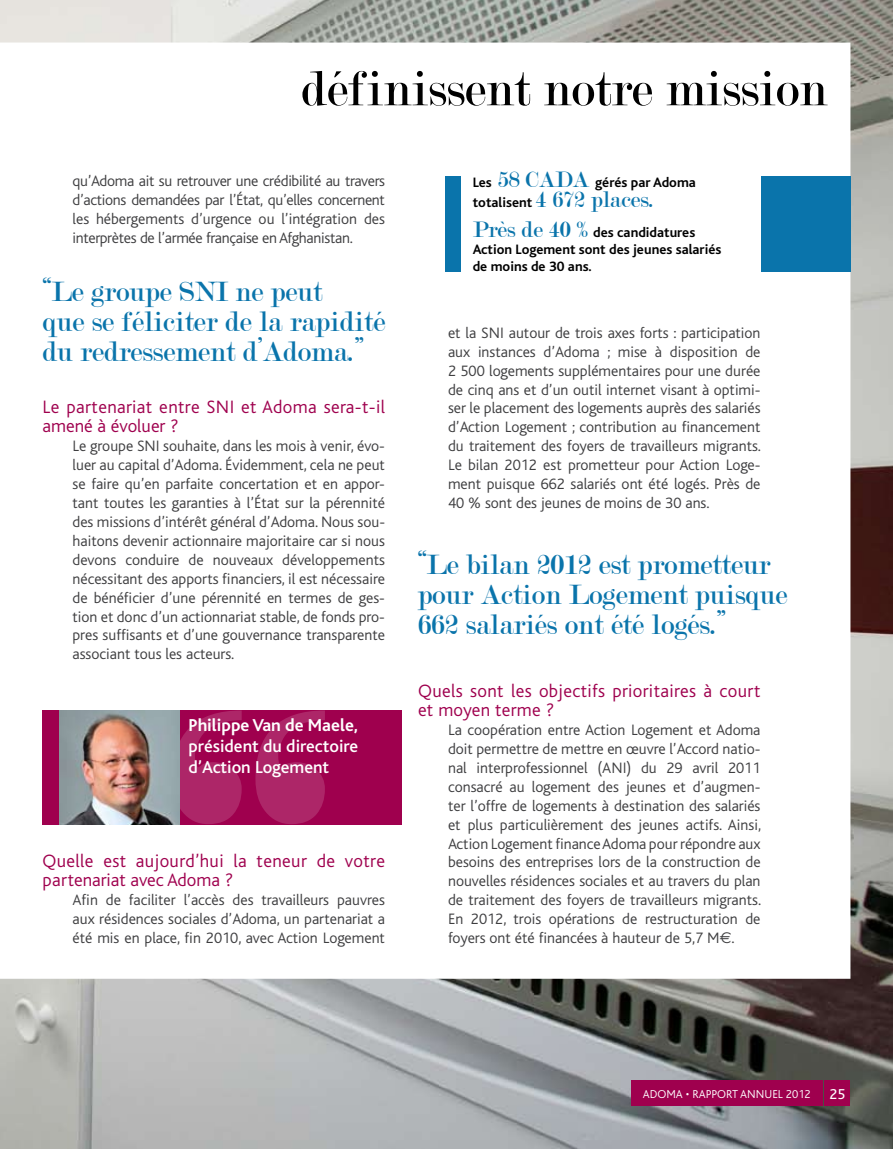
<style>
.page{position:relative;width:893px;height:1149px;background:#fff}
.page>*{position:absolute;margin:0;border:0;box-sizing:border-box;transform-origin:0 0}
.t1{font:52.5px "Modern";color:#000}
.t2{font:30px/30px "Modern";color:#0a74ab}
.t3{font:24px "Modern";color:#0a74ab}
.t4{font:300 18.75px/18.9px "Bliss";letter-spacing:.02em;color:#9f004e}
.t5{font:500 18px/21px "Bliss";color:#fff}
.t6{font:700 18px "Bliss";color:#fff}
.t7{font:300 15.75px/18.9px "Bliss";color:#3e3e40;text-align:justify}
.t8{font:15px "Bliss";color:#fff}
.t9{font:700 14.25px/17.1px "Bliss";color:#000}
.t10{font:300 12px "Bliss";color:#fff}
.s1{font-family:"Modern";font-weight:400;font-size:24px;color:#0a74ab}
.s2{font-family:"Bliss";font-weight:700;font-size:14.25px;color:#000}
.s3{font-family:"Euro Sans";font-weight:400}
</style>
<div class="page">
<img style="left:0;top:0;width:893px;height:1148px">
<div style="left:825px;top:1079px;width:25px;height:26px;background:#9f004e"></div>
<div style="left:631px;top:1079px;width:192px;height:26px;background:#9f004e"></div>
<div style="left:43px;top:710px;width:359px;height:113px;background:#9f004e"></div>
<svg style="left:180px;top:710px;width:145px;height:113px"></svg>
<img style="left:60px;top:710px;width:120px;height:113px">
<div style="left:761px;top:176px;width:89px;height:95px;background:#0a74ab"></div>
<div style="left:446px;top:176px;width:15px;height:95px;background:#0a74ab"></div>
<h1 class="t1" style="left:301px;top:62px;width:528px">définissent notre mission</h1>
<p class="t7" style="left:73px;top:172px;width:314px">qu’Adoma ait su retrouver une crédibilité au travers d’actions demandées par l’État, qu’elles concernent les hébergements d’urgence ou l’intégration des interprètes de l’armée française en Afghanistan.</p>
<h2 class="t2" style="left:43px;top:276px;width:344px">“Le groupe SNI ne peut<br>que se féliciter de la rapidité du redressement d’Adoma.”</h2>
<p class="t4" style="left:43px;top:398px;width:344px">Le partenariat entre SN I et Adoma sera-t-il amené à évoluer ?</p>
<p class="t7" style="left:73px;top:437px;width:314px">Le groupe SN I souhaite, dans les mois à venir, évo&shy;luer au capital d’Adoma. Évidemment, cela ne peut se faire qu’en parfaite concertation et en appor&shy;tant toutes les garanties à l’État sur la pérennité des missions d’intérêt général d’Adoma. Nous sou&shy;haitons devenir actionnaire majoritaire car si nous devons conduire de nouveaux développements nécessitant des apports financiers, il est nécessaire de bénéficier d’une pérennité en termes de ges&shy;tion et donc d’un actionnariat stable, de fonds pro&shy;pres suffisants et d’une gouvernance transparente associant tous les acteurs.</p>
<p class="t6" style="left:189px;top:715px;width:171px">Philippe Van de Maele,</p>
<p class="t5" style="left:189px;top:735px;width:171px">président du directoire d’Action Logement</p>
<p class="t4" style="left:43px;top:851px;width:344px">Quelle est aujourd’hui la teneur de votre partenariat avec Adoma ?</p>
<p class="t7" style="left:73px;top:890px;width:314px">Afin de faciliter l’accès des travailleurs pauvres aux résidences sociales d’Adoma, un partenariat a été mis en place, fin 2010, avec Action Logement</p>
<p class="t9" style="left:473px;top:174px;width:225px">Les <span class="s1">58 CADA</span> gérés par Adoma</p>
<h3 class="t3" style="left:473px;top:187px;width:183px"><span class="s2">totalisent</span> 4 672 places.</h3>
<p class="t9" style="left:473px;top:224px;width:250px"><span class="s1">Près de 40 %</span> des candidatures<br>Action Logement sont des jeunes salariés de moins de 30 ans.</p>
<p class="t7" style="left:448px;top:323px;width:315px">et la SN I autour de trois axes forts : participation aux instances d’Adoma ; mise à disposition de 2 500 logements supplémentaires pour une durée de cinq ans et d’un outil internet visant à optimi&shy;ser le placement des logements auprès des salariés d’Action Logement ; contribution au financement du traitement des foyers de travailleurs migrants.<br>Le bilan 2012 est prometteur pour Action Loge&shy;ment puisque 662 salariés ont été logés. Près de 40 % sont des jeunes de moins de 30 ans.</p>
<h2 class="t2" style="left:418px;top:550px;width:371px">“Le bilan 2012 est prometteur pour Action Logement puisque<br>662 salariés ont été logés.”</h2>
<p class="t4" style="left:418px;top:681px;width:344px">Quels sont les objectifs prioritaires à court et moyen terme ?</p>
<p class="t7" style="left:448px;top:720px;width:315px">La coopération entre Action Logement et Adoma doit permettre de mettre en œuvre l’Accord natio&shy;nal interprofessionnel (AN I) du 29 avril 2011 consacré au logement des jeunes et d’augmen&shy;ter l’offre de logements à destination des salariés et plus particulièrement des jeunes actifs. Ainsi, Action Logement finance Adoma pour répondre aux besoins des entreprises lors de la construction de nouvelles résidences sociales et au travers du plan de traitement des foyers de travailleurs migrants.<br>En 2012, trois opérations de restructuration de foyers ont été financées à hauteur de 5,7 M<span class="s3">€</span>.</p>
<p class="t10" style="left:643px;top:1086px;width:169px">Adoma • Rapport annuel 2012</p>
<p class="t8" style="left:830px;top:1085px;width:17px">25</p>
</div>
